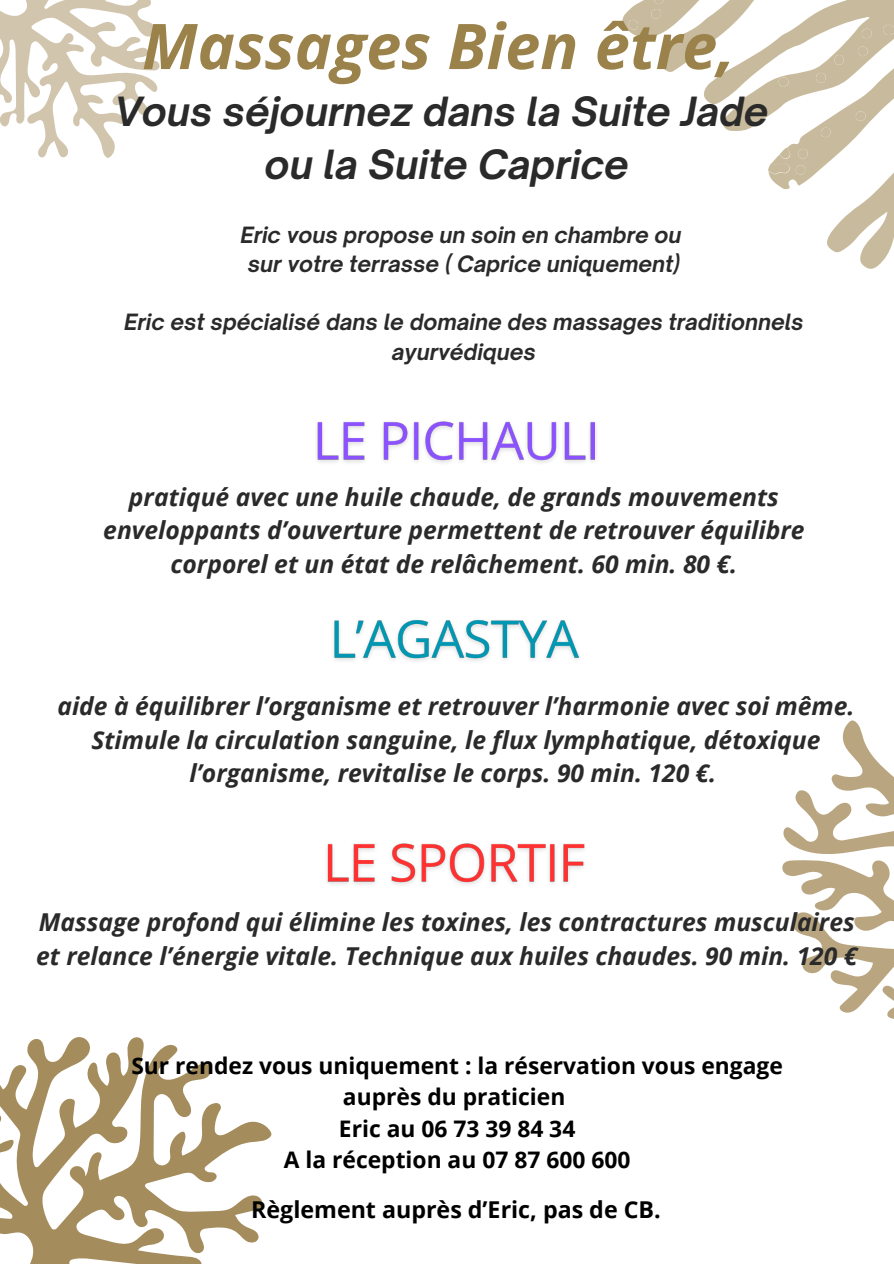
<style>
.page{position:relative;width:894px;height:1264px;background:#fff}
.page>*{position:absolute;margin:0;border:0;box-sizing:border-box;transform-origin:0 0}
.t1{font:italic 700 63px "Open Sans";color:#9a824a}
.t2{font:italic 700 38.55px/52.8px "Open Sauce One";color:#2a2a2a;text-align:center}
.t3{font:italic 700 24.6px/33.8px "Open Sans";color:#2a2a2a;text-align:center}
.t4{font:700 23.25px "Open Sans";color:#000}
.t5{font:700 22.8px/31.5px "Open Sans";color:#000;text-align:center}
.t6{font:italic 700 21.45px/29.2px "Open Sauce One";color:#2a2a2a;text-align:center}
</style>
<div class="page">
<svg style="left:0;top:0;width:160px;height:158px"></svg>
<svg style="left:622px;top:0;width:271px;height:269px"></svg>
<svg style="left:0;top:1037px;width:272px;height:226px"></svg>
<svg style="left:782px;top:720px;width:111px;height:299px"></svg>
<img style="left:316px;top:421px;width:280px;height:42px">
<img style="left:333px;top:620px;width:246px;height:41px">
<img style="left:327px;top:843px;width:258px;height:42px">
<p class="t1" style="left:142px;top:2px;width:594px">Massages Bien être,</p>
<p class="t2" style="left:115px;top:85px;width:655px">Vous séjournez dans la Suite Jade ou la Suite Caprice</p>
<h1 class="t6" style="left:240px;top:220px;width:442px">Eric vous propose un soin en chambre ou</h1>
<h3 class="t6" style="left:248px;top:249px;width:433px">sur votre terrasse ( Caprice uniquement)</h3>
<p class="t6" style="left:124px;top:308px;width:680px">Eric est spécialisé dans le domaine des massages traditionnels ayurvédiques</p>
<p class="t3" style="left:103px;top:479px;width:702px">pratiqué avec une huile chaude, de grands mouvements enveloppants d’ouverture permettent de retrouver équilibre corporel et un état de relâchement. 60 min. 80 €.</p>
<h4 class="t3" style="left:57px;top:688px;width:798px">aide à équilibrer l’organisme et retrouver l’harmonie avec soi même.<br>Stimule la circulation sanguine, le flux lymphatique, détoxique l’organisme, revitalise le corps. 90 min. 120 €.</h4>
<p class="t3" style="left:36px;top:904px;width:822px;text-align:left">Massage profond qui élimine les toxines, les contractures musculaires et relance l’énergie vitale. Technique aux huiles chaudes. 90 min. 120 €</p>
<p class="t5" style="left:131px;top:1049px;width:652px">Sur rendez vous uniquement : la réservation vous engage auprès du praticien<br>Eric au 06 73 39 84 34<br>A la réception au 07 87 600 600</p>
<h4 class="t4" style="left:251px;top:1193px;width:411px">Règlement auprès d’Eric, pas de CB.</h4>
</div>
